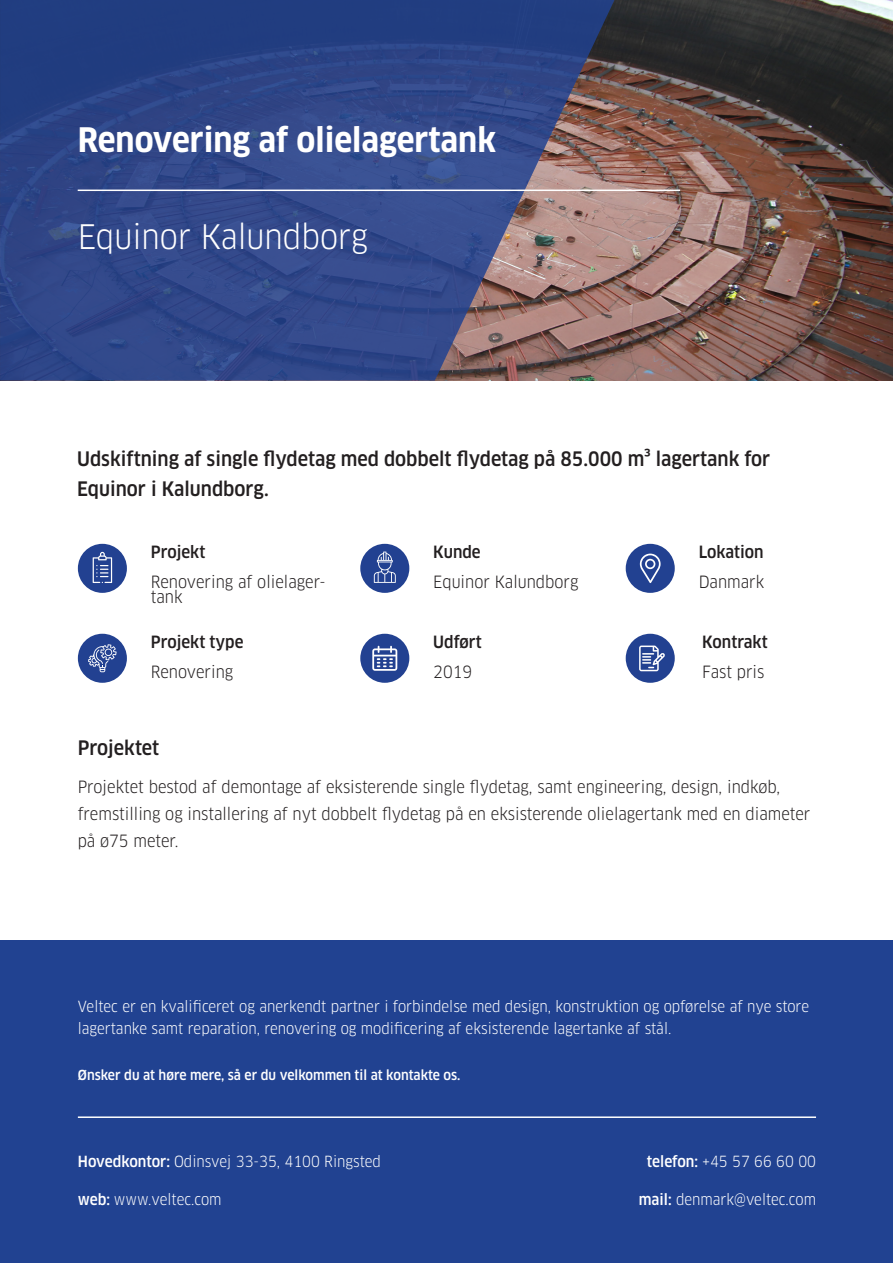
<style>
.page{position:relative;width:893px;height:1263px;background:#fff}
.page>*{position:absolute;margin:0;border:0;box-sizing:border-box;transform-origin:0 0}
.t1{font:700 condensed 33px "Clan OT";color:#fff}
.t2{font:condensed 33px "Clan OT";color:#fff}
.t3{font:500 condensed 19.5px/30px "Clan OT";color:#231f20}
.t4{font:condensed 16.5px/27px "Clan OT";color:#231f20}
.t5{font:500 condensed 16.5px "Clan OT";color:#231f20}
.t6{font:condensed 15px/22.5px "Clan OT";color:#fff}
.t7{font:500 condensed 13.5px "Clan OT";color:#fff}
.s1{font-weight:500}
</style>
<div class="page">
<img style="left:614px;top:0;width:279px;height:381px">
<svg style="left:0;top:0;width:614px;height:381px;background:#3e4d84"></svg>
<div style="left:78px;top:544px;width:49px;height:49px;background:#224191;border-radius:50%"></div>
<svg style="left:93px;top:552px;width:19px;height:31px"></svg>
<div style="left:360px;top:544px;width:49px;height:49px;background:#224191;border-radius:50%"></div>
<svg style="left:374px;top:552px;width:22px;height:31px"></svg>
<div style="left:626px;top:544px;width:49px;height:49px;background:#224191;border-radius:50%"></div>
<svg style="left:640px;top:554px;width:21px;height:29px"></svg>
<div style="left:78px;top:634px;width:49px;height:49px;background:#224191;border-radius:50%"></div>
<svg style="left:88px;top:644px;width:29px;height:28px"></svg>
<div style="left:360px;top:634px;width:49px;height:49px;background:#224191;border-radius:50%"></div>
<svg style="left:372px;top:646px;width:25px;height:25px"></svg>
<div style="left:626px;top:634px;width:49px;height:49px;background:#224191;border-radius:50%"></div>
<svg style="left:639px;top:645px;width:26px;height:26px"></svg>
<div style="left:0;top:940px;width:893px;height:323px;background:#214291"></div>
<hr style="left:78px;top:190px;width:602px;height:1px;background:#fff">
<hr style="left:78px;top:1116px;width:738px;height:2px;background:#fff">
<p class="t1" style="left:78px;top:121px;width:420px">Renovering af olielagertank</p>
<p class="t2" style="left:78px;top:217px;width:292px">Equinor Kalundborg</p>
<p class="t3" style="left:77px;top:443px;width:695px">Udskiftning af single flydetag med dobbelt flydetag på 85.000 m³ lagertank for<br>Equinor i Kalundborg.</p>
<p class="t5" style="left:151px;top:542px;width:56px">Projekt</p>
<p class="t4" style="left:151px;top:574px;width:176px;line-height:15px">Renovering af olielager&shy;tank</p>
<p class="t5" style="left:151px;top:632px;width:94px">Projekt type</p>
<p class="t4" style="left:151px;top:658px;width:84px">Renovering</p>
<p class="t3" style="left:78px;top:733px;width:83px">Projektet</p>
<p class="t5" style="left:433px;top:542px;width:49px">Kunde</p>
<p class="t4" style="left:433px;top:568px;width:147px">Equinor Kalundborg</p>
<p class="t5" style="left:433px;top:632px;width:50px">Udført</p>
<p class="t4" style="left:433px;top:658px;width:40px">2019</p>
<p class="t5" style="left:699px;top:542px;width:66px">Lokation</p>
<p class="t4" style="left:699px;top:568px;width:67px">Danmark</p>
<p class="t5" style="left:702px;top:632px;width:67px">Kontrakt</p>
<p class="t4" style="left:702px;top:658px;width:64px">Fast pris</p>
<p class="t4" style="left:78px;top:774px;width:734px">Projektet bestod af demontage af eksisterende single flydetag, samt engineering, design, indkøb, fremstilling og installering af nyt dobbelt flydetag på en eksisterende olielagertank med en diameter på ø75 meter.</p>
<p class="t6" style="left:78px;top:995px;width:733px">Veltec er en kvalificeret og anerkendt partner i forbindelse med design, konstruktion og opførelse af nye store lagertanke samt reparation, renovering og modificering af eksisterende lagertanke af stål.</p>
<p class="t7" style="left:78px;top:1067px;width:384px">Ønsker du at høre mere, så er du velkommen til at kontakte os.</p>
<p class="t6" style="left:78px;top:1150px;width:305px"><span class="s1">Hovedkontor:</span> Odinsvej 33-35, 4100 Ringsted</p>
<p class="t6" style="left:78px;top:1188px;width:145px"><span class="s1">web:</span> www.veltec.com</p>
<p class="t6" style="left:647px;top:1150px;width:171px"><span class="s1">telefon:</span> +45 57 66 60 00</p>
<p class="t6" style="left:639px;top:1188px;width:179px"><span class="s1">mail:</span> denmark@veltec.com</p>
</div>
